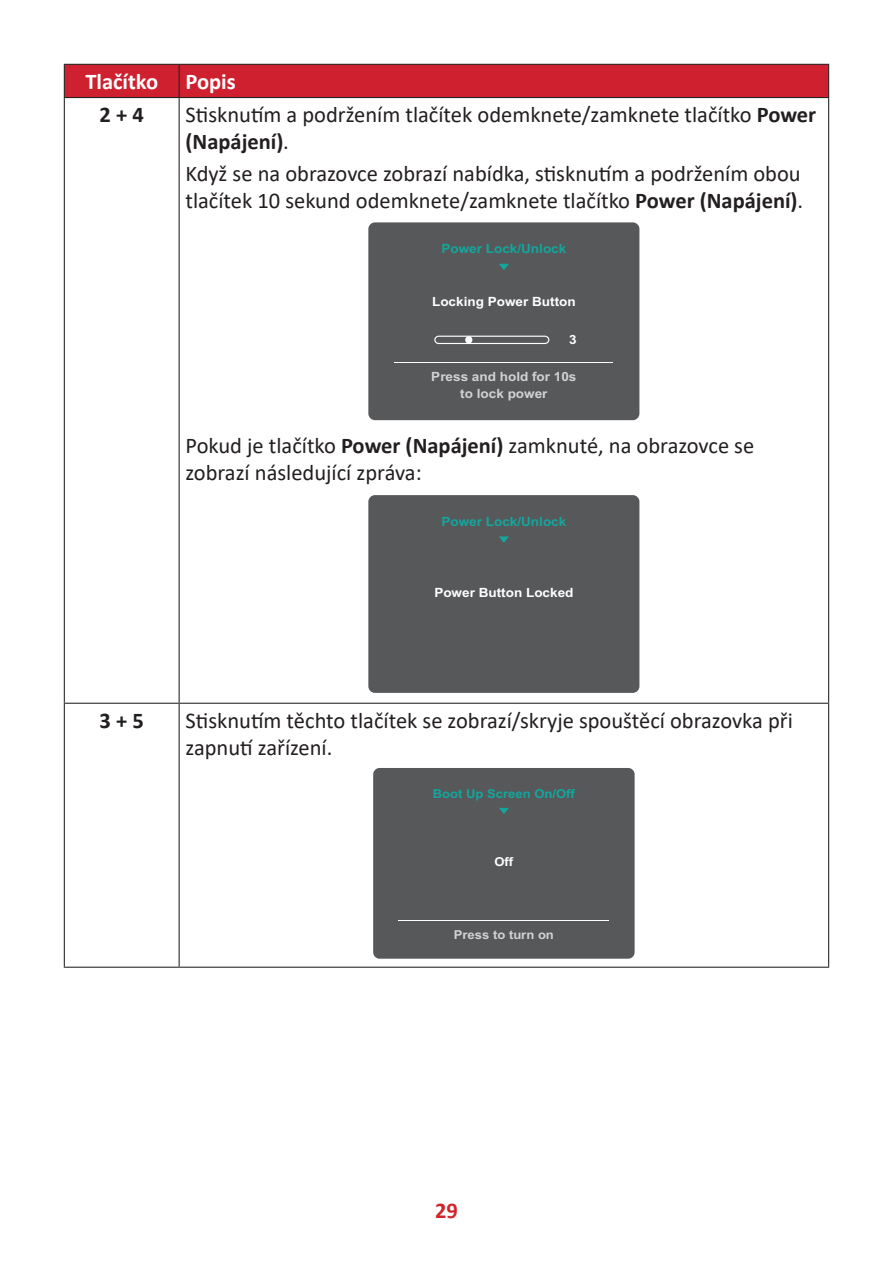
<style>
.page{position:relative;width:893px;height:1263px;background:#fff}
.page>*{position:absolute;margin:0;border:0;box-sizing:border-box;transform-origin:0 0}
.t1{font:22.5px/27px "Calibri";color:#231f20}
.t2{font:700 22.5px "Calibri";color:#fff}
.t3{font:700 22.5px "Calibri";color:#231f20}
.t4{font:700 22.5px "Calibri";color:#d1232a}
.t5{font:700 12.75px "Arial";color:#fff;scale:1.06 1}
.t6{font:700 12.75px "Arial";color:#12a79d;scale:1.06 1}
.t7{font:700 12.75px/17.5px "Arial";color:#d1d2d4;text-align:center;scale:1.06 1}
.t8{font:700 12.3px "Arial";color:#12a79d;scale:1.06 1}
.t9{font:700 12.3px "Arial";color:#d1d2d4;scale:1.06 1}
.t10{font:700 12.3px "Arial";color:#fff;scale:1.06 1}
.s1{font-weight:700}
</style>
<div class="page">
<div style="left:65px;top:65px;width:763px;height:32px;background:#cf202f"></div>
<hr style="left:64px;top:64px;width:115px;height:1px;background:#231f20">
<hr style="left:64px;top:65px;width:1px;height:32px;background:#231f20">
<hr style="left:179px;top:64px;width:650px;height:1px;background:#231f20">
<hr style="left:179px;top:65px;width:1px;height:32px;background:#231f20">
<hr style="left:828px;top:65px;width:1px;height:32px;background:#231f20">
<hr style="left:64px;top:97px;width:115px;height:1px;background:#231f20">
<hr style="left:64px;top:98px;width:1px;height:605px;background:#231f20">
<hr style="left:179px;top:97px;width:650px;height:1px;background:#231f20">
<hr style="left:179px;top:98px;width:1px;height:605px;background:#231f20">
<hr style="left:828px;top:98px;width:1px;height:605px;background:#231f20">
<hr style="left:64px;top:703px;width:115px;height:1px;background:#231f20">
<hr style="left:64px;top:704px;width:1px;height:263px;background:#231f20">
<hr style="left:179px;top:703px;width:650px;height:1px;background:#231f20">
<hr style="left:179px;top:704px;width:1px;height:263px;background:#231f20">
<hr style="left:828px;top:704px;width:1px;height:263px;background:#231f20">
<hr style="left:64px;top:967px;width:115px;height:1px;background:#231f20">
<hr style="left:179px;top:967px;width:650px;height:1px;background:#231f20">
<div style="left:368px;top:222px;width:271px;height:198px;background:#57585a;border-radius:7px"></div>
<hr style="left:395px;top:362px;width:218px;height:1px;background:#fff">
<div style="left:434px;top:336px;width:115px;height:8px;border:1px solid #fff;border-radius:4px"></div>
<div style="left:465px;top:336px;width:7px;height:7px;background:#fff;border-radius:50%"></div>
<svg style="left:499px;top:264px;width:10px;height:6px"></svg>
<div style="left:368px;top:495px;width:271px;height:198px;background:#57585a;border-radius:7px"></div>
<svg style="left:499px;top:536px;width:10px;height:7px"></svg>
<div style="left:373px;top:768px;width:262px;height:191px;background:#57585a;border-radius:6px"></div>
<hr style="left:398px;top:921px;width:211px;height:1px;background:#fff">
<svg style="left:499px;top:808px;width:10px;height:6px"></svg>
<p class="t2" style="left:85px;top:66px;width:152px">Tlačítko Popis</p>
<p class="t3" style="left:100px;top:99px;width:46px">2 + 4</p>
<p class="t1" style="left:185px;top:101px;width:632px">Stisknutím a podržením tlačítek odemknete/zamknete tlačítko <span class="s1">Power (Napájení)</span>.</p>
<p class="t1" style="left:185px;top:159px;width:619px">Když se na obrazovce zobrazí nabídka, stisknutím a podržením obou tlačítek 10 sekund odemknete/zamknete tlačítko <span class="s1">Power (Napájení)</span>.</p>
<p class="t6" style="left:441px;top:240px;width:119px">Power Lock/Unlock</p>
<p class="t5" style="left:432px;top:293px;width:137px">Locking Power Button</p>
<p class="t5" style="left:569px;top:331px;width:9px">3</p>
<p class="t7" style="left:431px;top:368px;width:138px">Press and hold for 10s to lock power</p>
<p class="t1" style="left:185px;top:432px;width:570px">Pokud je tlačítko <span class="s1">Power (Napájení)</span> zamknuté, na obrazovce se zobrazí následující zpráva:</p>
<p class="t6" style="left:441px;top:513px;width:119px">Power Lock/Unlock</p>
<p class="t5" style="left:434px;top:583px;width:133px">Power Button Locked</p>
<p class="t3" style="left:100px;top:704px;width:46px">3 + 5</p>
<p class="t1" style="left:186px;top:706px;width:609px">Stisknutím těchto tlačítek se zobrazí/skryje spouštěcí obrazovka při zapnutí zařízení.</p>
<p class="t8" style="left:433px;top:785px;width:136px">Boot Up Screen On/Off</p>
<p class="t10" style="left:494px;top:853px;width:19px">Off</p>
<p class="t9" style="left:454px;top:926px;width:96px">Press to turn on</p>
<p class="t4" style="left:435px;top:1194px;width:24px">29</p>
</div>
